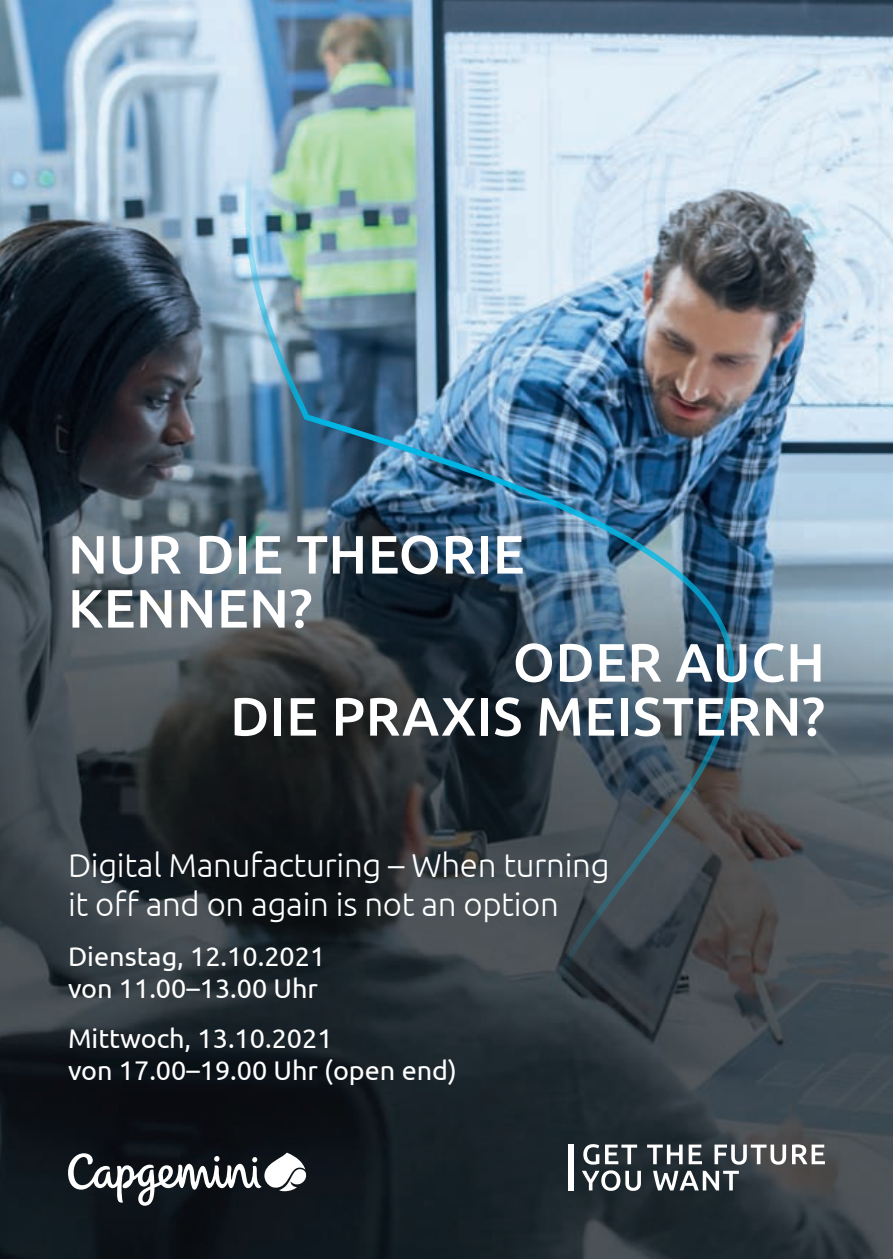
<style>
.page{position:relative;width:893px;height:1259px;background:#fff}
.page>*{position:absolute;margin:0;border:0;box-sizing:border-box;transform-origin:0 0}
.t1{font:500 54px "Ubuntu";letter-spacing:.01em;color:#fff}
.t2{font:300 33px/39.6px "Ubuntu";letter-spacing:-.01em;color:#fff}
.t3{font:27px/32.4px "Ubuntu";color:#fff}
</style>
<div class="page">
<img style="left:0;top:0;width:893px;height:1259px">
<img style="left:245px;top:68px;width:489px;height:1059px">
<div style="left:569px;top:1144px;width:5px;height:47px;background:#fff"></div>
<svg style="left:582px;top:1170px;width:157px;height:20px"></svg>
<svg style="left:583px;top:1144px;width:242px;height:20px"></svg>
<svg style="left:68px;top:1152px;width:238px;height:53px"></svg>
<h1 class="t1" style="left:68px;top:520px;width:458px">NUR DIE THEORIE</h1>
<h1 class="t1" style="left:68px;top:574px;width:246px">KENN EN?</h1>
<h1 class="t1" style="left:513px;top:628px;width:314px">ODER AUCH</h1>
<h1 class="t1" style="left:230px;top:682px;width:596px">DIE PRAXIS MEISTERN?</h1>
<p class="t2" style="left:68px;top:844px;width:543px">Digital Manufacturing – When turning it off and on again is not an option</p>
<p class="t3" style="left:68px;top:939px;width:259px">Dienstag, 12.10.2021 von 11.00–13.00 Uhr</p>
<p class="t3" style="left:68px;top:1021px;width:390px">Mittwoch, 13.10.2021<br>von 17.00–19.00 Uhr (open end)</p>
</div>
